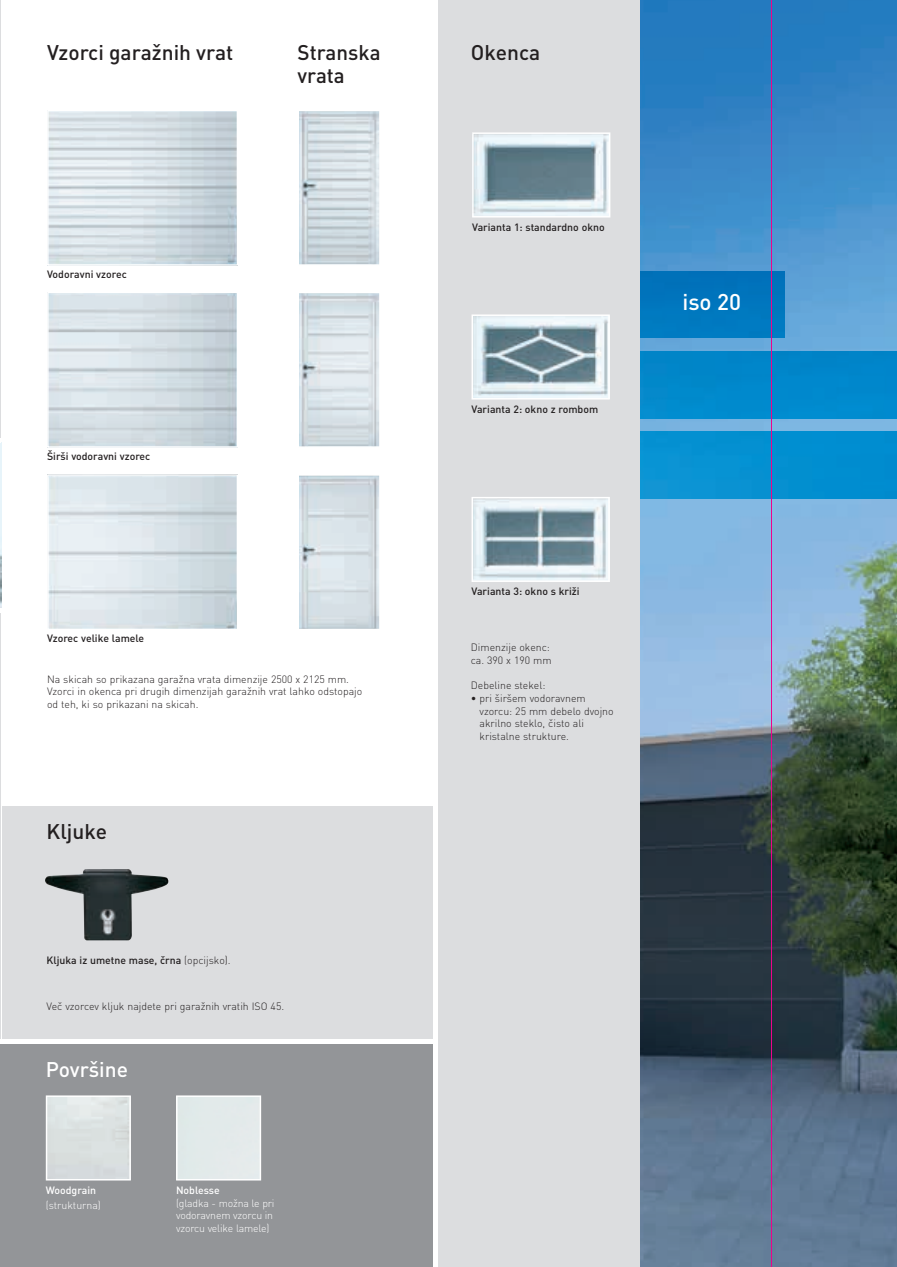
<style>
.page{position:relative;width:897px;height:1267px;background:#fff}
.page>*{position:absolute;margin:0;border:0;box-sizing:border-box;transform-origin:0 0}
.t1{font:500 22.5px "DIN Pro";color:#fff}
.t2{font:500 21px/22.5px "DIN Pro";color:#231f20}
.t3{font:500 21px "DIN Pro";color:#fff}
.t4{font:300 10.5px/12.8px "DIN Pro";color:#231f20}
.t5{font:500 10.5px "DIN Pro";color:#231f20}
.t6{font:300 10.5px/12.8px "DIN Pro";letter-spacing:-.015em;color:#fff}
.t7{font:500 10.5px "DIN Pro";color:#fff}
.s1{font-weight:300}
</style>
<div class="page">
<hr style="left:0;top:595px;width:1px;height:538px;background:#dcdddf">
<img style="left:640px;top:0;width:257px;height:1267px">
<div style="left:640px;top:351px;width:257px;height:67px;background:#08c"></div>
<img style="left:640px;top:431px;width:257px;height:67px">
<div style="left:640px;top:271px;width:144px;height:67px;background:#0076be"></div>
<div style="left:438px;top:0;width:202px;height:1267px;background:#dcdddf"></div>
<div style="left:2px;top:805px;width:434px;height:234px;background:#dcdddf"></div>
<img style="left:45px;top:869px;width:123px;height:71px">
<hr style="left:0;top:0;width:1px;height:441px;background:#dcdddf">
<img style="left:0;top:443px;width:1px;height:165px">
<svg style="left:472px;top:132px;width:138px;height:85px;background:#a2b5bd"></svg>
<svg style="left:471px;top:314px;width:139px;height:85px;background:#a9bac1"></svg>
<svg style="left:471px;top:497px;width:139px;height:85px;background:#abbcc3"></svg>
<hr style="left:771px;top:0;width:1px;height:1267px;background:#ed028c">
<div style="left:0;top:1041px;width:436px;height:226px;background:#939598"></div>
<hr style="left:0;top:1039px;width:436px;height:4px;background:#fff">
<svg style="left:46px;top:1095px;width:85px;height:85px;background:#dce2e2"></svg>
<svg style="left:176px;top:1095px;width:85px;height:85px;background:#e3eaea"></svg>
<svg style="left:47px;top:111px;width:191px;height:155px;background:#d2dce2"></svg>
<svg style="left:299px;top:111px;width:80px;height:154px;background:#cfd9de"></svg>
<svg style="left:47px;top:292px;width:191px;height:156px;background:#d2dce1"></svg>
<svg style="left:299px;top:293px;width:80px;height:154px;background:#d6dfe4"></svg>
<svg style="left:47px;top:474px;width:191px;height:155px;background:#d9e2e7"></svg>
<svg style="left:299px;top:475px;width:81px;height:154px;background:#d3dde3"></svg>
<div style="left:433px;top:0;width:5px;height:1267px;background:#fff"></div>
<h2 class="t2" style="left:47px;top:41px;width:188px">Vzorci garažnih vrat</h2>
<h2 class="t2" style="left:297px;top:41px;width:85px">Stranska vrata</h2>
<p class="t5" style="left:47px;top:267px;width:81px">Vodoravni vzorec</p>
<p class="t5" style="left:47px;top:449px;width:105px">Širši vodoravni vzorec</p>
<p class="t5" style="left:47px;top:631px;width:99px">Vzorec velike lamele</p>
<p class="t4" style="left:47px;top:672px;width:317px">Na skicah so prikazana garažna vrata dimenzije 2500 x 2125 mm.<br>Vzorci in okenca pri drugih dimenzijah garažnih vrat lahko odstopajo od teh, ki so prikazani na skicah.</p>
<h2 class="t2" style="left:47px;top:819px;width:62px">Kljuke</h2>
<p class="t5" style="left:47px;top:952px;width:186px">Kljuka iz umetne mase, črna <span class="s1">(opcijsko).</span></p>
<p class="t4" style="left:47px;top:999px;width:239px">Več vzorcev kljuk najdete pri garažnih vratih ISO 45.</p>
<h2 class="t3" style="left:46px;top:1055px;width:84px">Površine</h2>
<p class="t7" style="left:46px;top:1183px;width:52px">Woodgrain</p>
<p class="t6" style="left:46px;top:1198px;width:57px">(strukturna)</p>
<p class="t7" style="left:176px;top:1183px;width:45px">Noblesse</p>
<p class="t6" style="left:176px;top:1196px;width:100px">(gladka - možna le pri vodoravnem vzorcu in vzorcu velike lamele)</p>
<h2 class="t2" style="left:471px;top:41px;width:71px">Okenca</h2>
<p class="t5" style="left:472px;top:220px;width:134px">Varianta 1: standardno okno</p>
<p class="t5" style="left:471px;top:401px;width:128px">Varianta 2: okno z rombom</p>
<p class="t5" style="left:471px;top:584px;width:110px">Varianta 3: okno s križi</p>
<p class="t4" style="left:471px;top:640px;width:82px">Dimenzije okenc: ca. 390 x 190 mm</p>
<p class="t4" style="left:471px;top:678px;width:76px">Debeline stekel:</p>
<p class="t4" style="left:479px;top:691px;width:136px;text-indent:-9px">• pri širšem vodoravnem vzorcu: 25 mm debelo dvojno akrilno steklo, čisto ali kristalne strukture.</p>
<h1 class="t1" style="left:682px;top:287px;width:60px">iso 20</h1>
</div>
